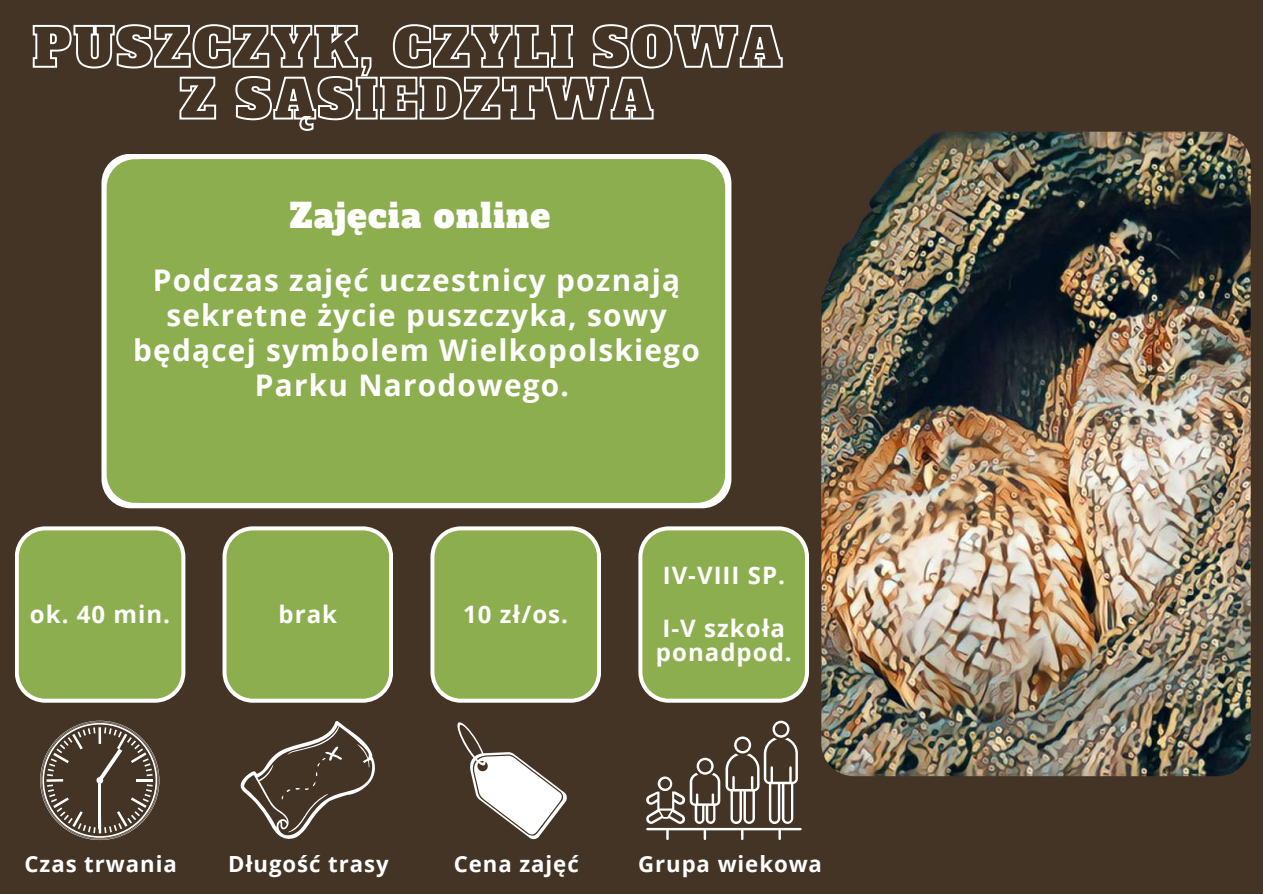
<style>
.page{position:relative;width:1263px;height:894px;background:#fff}
.page>*{position:absolute;margin:0;border:0;box-sizing:border-box;transform-origin:0 0}
.t1{font:33px "Alfa Slab One";letter-spacing:.04em;color:#fff}
.t2{font:700 29.85px/35px "Open Sans";letter-spacing:.04em;color:#fff;text-align:center}
.t3{font:700 24px/23.5px "Open Sans";letter-spacing:.04em;color:#fff}
.t4{font:700 22.2px "Open Sans";letter-spacing:.04em;color:#fff}
</style>
<div class="page">
<div style="left:0;top:0;width:1263px;height:893px;background:#443425"></div>
<svg style="left:40px;top:720px;width:119px;height:119px"></svg>
<hr style="left:98px;top:780px;width:3px;height:48px;background:#fff">
<svg style="left:240px;top:721px;width:135px;height:118px"></svg>
<svg style="left:457px;top:722px;width:110px;height:117px"></svg>
<svg style="left:646px;top:720px;width:156px;height:119px"></svg>
<svg style="left:15px;top:526px;width:170px;height:176px;background:#93b15b"></svg>
<svg style="left:222px;top:526px;width:171px;height:176px;background:#93b05b"></svg>
<svg style="left:430px;top:526px;width:171px;height:176px;background:#93b05b"></svg>
<svg style="left:638px;top:526px;width:171px;height:176px;background:#93b05b"></svg>
<svg style="left:101px;top:154px;width:630px;height:354px;background:#dfe7cf"></svg>
<div style="left:115px;top:159px;width:610px;height:343px;background:#8cae4f;border-radius:28px"></div>
<svg style="left:32px;top:24px;width:751px;height:107px"></svg>
<img style="left:821px;top:132px;width:430px;height:644px;border-radius:33px">
<p class="t1" style="left:290px;top:194px;width:262px">Zajęcia online</p>
<p class="t2" style="left:133px;top:262px;width:568px">Podczas zajęć uczestnicy poznają sekretne życie puszczyka, sowy będącej symbolem Wielkopolskiego<br>Parku Narodowego.</p>
<p class="t3" style="left:30px;top:602px;width:142px">ok. 40 min.</p>
<p class="t3" style="left:279px;top:602px;width:60px">brak</p>
<p class="t3" style="left:463px;top:602px;width:106px">10 zł/os.</p>
<p class="t3" style="left:663px;top:563px;width:124px">IV-VIII SP.</p>
<p class="t3" style="left:656px;top:616px;width:137px">I-V szkoła ponadpod.</p>
<p class="t4" style="left:25px;top:847px;width:154px">Czas trwania</p>
<p class="t4" style="left:228px;top:847px;width:162px">Długość trasy</p>
<p class="t4" style="left:454px;top:847px;width:126px">Cena zajęć</p>
<p class="t4" style="left:638px;top:847px;width:185px">Grupa wiekowa</p>
</div>
